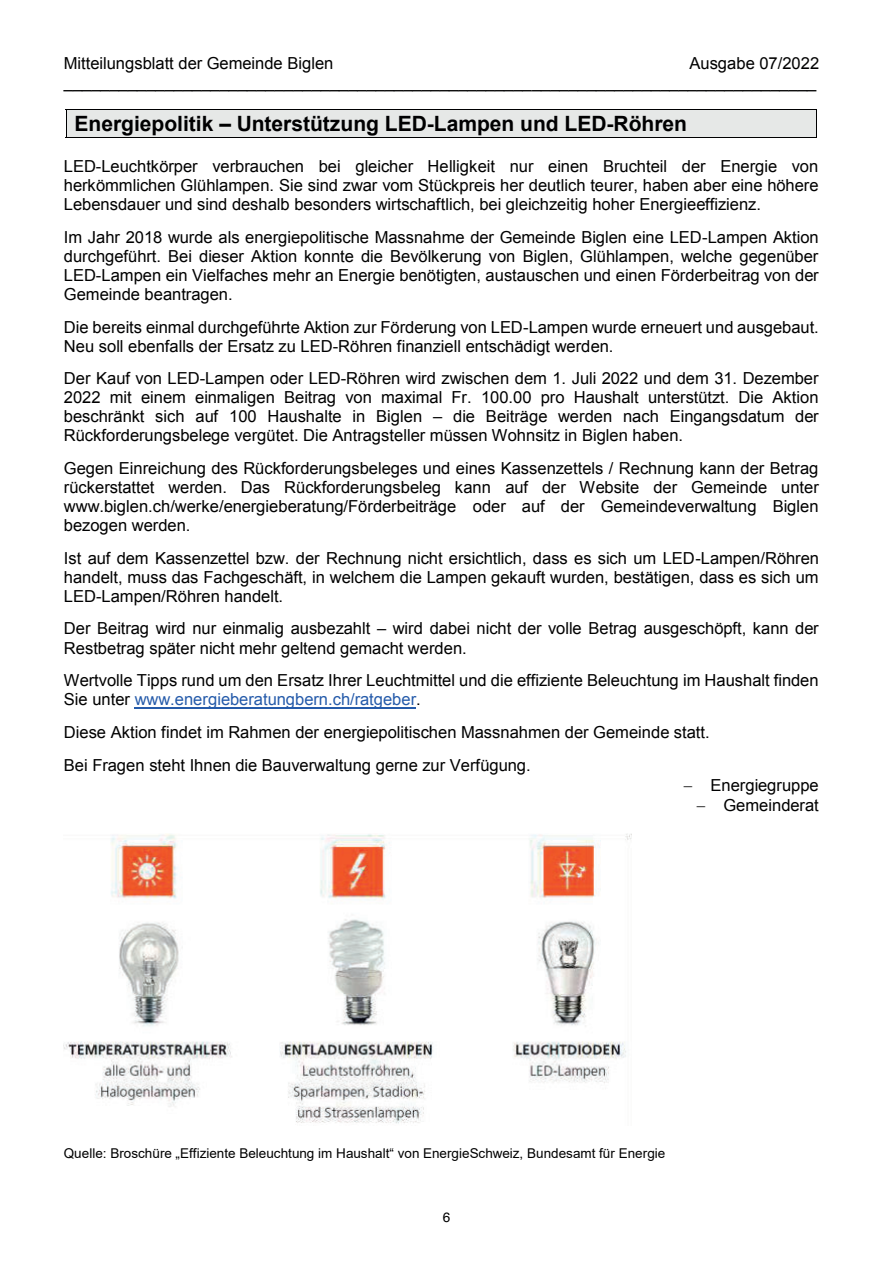
<style>
.page{position:relative;width:893px;height:1263px;background:#fff}
.page>*{position:absolute;margin:0;border:0;box-sizing:border-box;transform-origin:0 0}
.t1{font:700 21px "Arial";color:#000001}
.t2{font:16.5px/18.9px "Arial";color:#000001;text-align:justify}
.t3{font:13.5px "Arial";color:#000001}
.t4{font:13.5px "Helvetica";color:#000001}
.s1{color:#255baa}
</style>
<div class="page">
<div style="left:66px;top:110px;width:750px;height:27px;background:#e6e8e7"></div>
<hr style="left:66px;top:109px;width:751px;height:1px;background:#000001">
<hr style="left:66px;top:137px;width:751px;height:1px;background:#000001">
<svg style="left:66px;top:110px;width:1px;height:27px"></svg>
<svg style="left:816px;top:110px;width:1px;height:27px"></svg>
<hr style="left:135px;top:707px;width:281px;height:1px;background:#255baa">
<img style="left:64px;top:834px;width:568px;height:290px">
<p class="t2" style="left:64px;top:54px;width:757px;text-align:right">Ausgabe 07/2022 __________________________________________________________________________________</p>
<p class="t1" style="left:74px;top:112px;width:614px">Energiepolitik – Unterstützung LED-Lampen und LED-Röhren</p>
<p class="t2" style="left:64px;top:157px;width:756px">LED-Leuchtkörper verbrauchen bei gleicher Helligkeit nur einen Bruchteil der Energie von herkömmlichen Glühlampen. Sie sind zwar vom Stückpreis her deutlich teurer, haben aber eine höhere Lebensdauer und sind deshalb besonders wirtschaftlich, bei gleichzeitig hoher Energieeffizienz.</p>
<p class="t2" style="left:64px;top:228px;width:756px">Im Jahr 2018 wurde als energiepolitische Massnahme der Gemeinde Biglen eine LED-Lampen Aktion durchgeführt. Bei dieser Aktion konnte die Bevölkerung von Biglen, Glühlampen, welche gegenüber LED-Lampen ein Vielfaches mehr an Energie benötigten, austauschen und einen Förderbeitrag von der Gemeinde beantragen.</p>
<p class="t2" style="left:64px;top:317px;width:756px">Die bereits einmal durchgeführte Aktion zur Förderung von LED-Lampen wurde erneuert und ausgebaut.<br>Neu soll ebenfalls der Ersatz zu LED-Röhren finanziell entschädigt werden.</p>
<p class="t2" style="left:64px;top:369px;width:756px">Der Kauf von LED-Lampen oder LED-Röhren wird zwischen dem 1. Juli 2022 und dem 31. Dezember 2022 mit einem einmaligen Beitrag von maximal Fr. 100.00 pro Haushalt unterstützt. Die Aktion beschränkt sich auf 100 Haushalte in Biglen – die Beiträge werden nach Eingangsdatum der Rückforderungsbelege vergütet. Die Antragsteller müssen Wohnsitz in Biglen haben.</p>
<p class="t2" style="left:64px;top:459px;width:756px">Gegen Einreichung des Rückforderungsbeleges und eines Kassenzettels / Rechnung kann der Betrag rückerstattet werden. Das Rückforderungsbeleg kann auf der Website der Gemeinde unter www.biglen.ch/werke/energieberatung/Förderbeiträge oder auf der Gemeindeverwaltung Biglen bezogen werden.</p>
<p class="t2" style="left:64px;top:548px;width:757px">Ist auf dem Kassenzettel bzw. der Rechnung nicht ersichtlich, dass es sich um LED-Lampen/Röhren handelt, muss das Fachgeschäft, in welchem die Lampen gekauft wurden, bestätigen, dass es sich um LED-Lampen/Röhren handelt.</p>
<p class="t2" style="left:64px;top:619px;width:756px">Der Beitrag wird nur einmalig ausbezahlt – wird dabei nicht der volle Betrag ausgeschöpft, kann der<br>Restbetrag später nicht mehr geltend gemacht werden.</p>
<p class="t2" style="left:64px;top:671px;width:756px">Wertvolle Tipps rund um den Ersatz Ihrer Leuchtmittel und die effiziente Beleuchtung im Haushalt finden<br>Sie unter <span class="s1">www.energieberatungbern.ch/ratgeber</span>.</p>
<p class="t2" style="left:64px;top:716px;width:647px;line-height:32.7px">Diese Aktion findet im Rahmen der energiepolitischen Massnahmen der Gemeinde statt.<br>Bei Fragen steht Ihnen die Bauverwaltung gerne zur Verfügung.</p>
<p class="t2" style="left:710px;top:775px;width:110px;line-height:20.1px;text-align:right">Energiegruppe<br>Gemeinderat</p>
<p class="t2" style="left:64px;top:54px;width:271px">Mitteilungsblatt der Gemeinde Biglen</p>
<p class="t3" style="left:64px;top:1145px;width:603px">Quelle: Broschüre „Effiziente Beleuchtung im Haushalt“ von EnergieSchweiz, Bundesamt für Energie</p>
<p class="t4" style="left:443px;top:1212px;width:9px">6</p>
</div>
